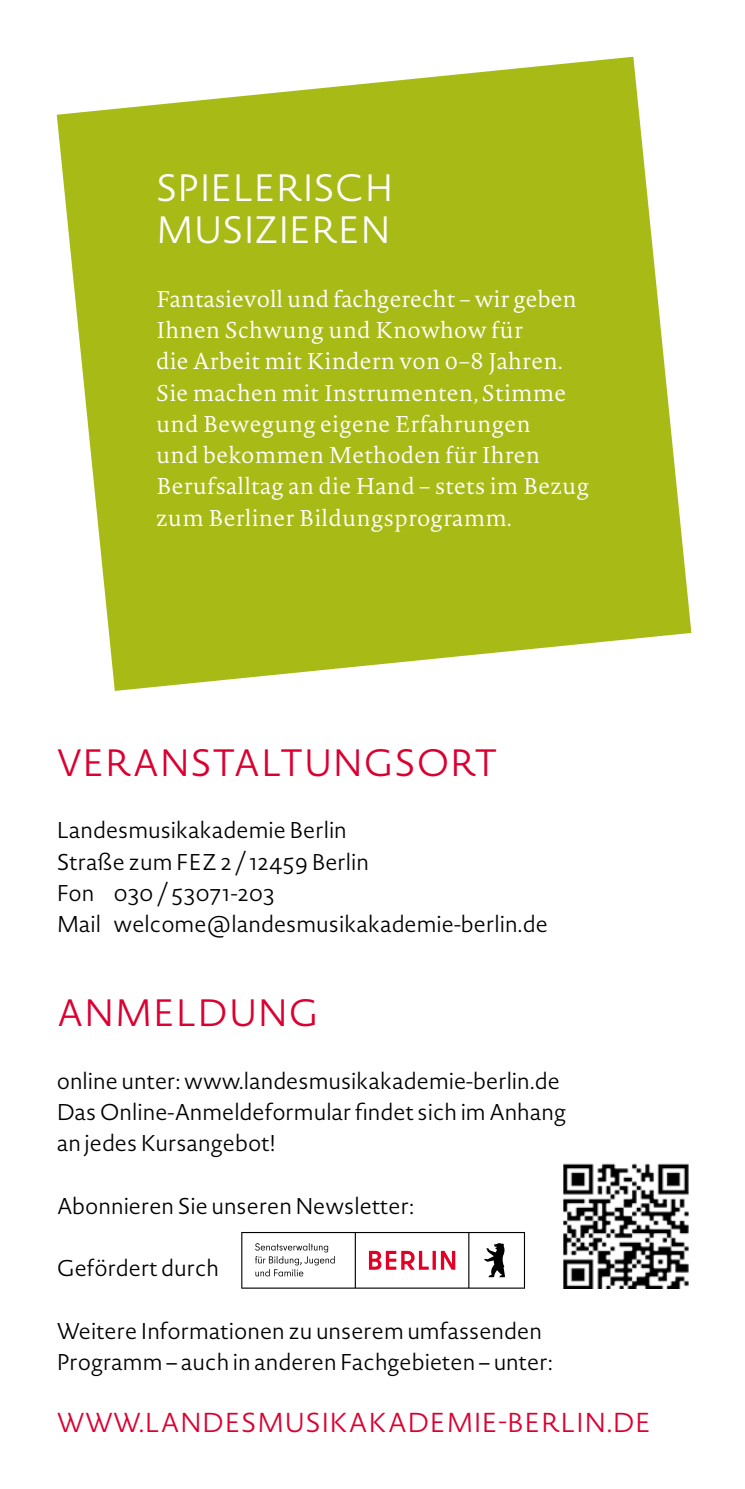
<style>
.page{position:relative;width:745px;height:1489px;background:#fff}
.page>*{position:absolute;margin:0;border:0;box-sizing:border-box;transform-origin:0 0}
.überschrift_klein{font:300 37.5px "Novel Sans Pro";letter-spacing:.01em;color:#db0031}
.überschrift_klein-2{font:300 37.5px "Novel Sans Pro";letter-spacing:-.005em;color:#fff}
.überschrift_klein-3{font:300 27px "Novel Sans Pro";letter-spacing:.01em;color:#db0031}
.t1{font:300 22.5px/31.2px "Novel Sans Pro";color:#000}
.fließtext{font:300 22.5px/31.2px "Novel Pro";letter-spacing:.01em;color:#fff}
</style>
<div class="page">
<svg style="left:57px;top:57px;width:634px;height:634px;fill:#a8ba16"></svg>
<svg style="left:241px;top:1232px;width:283px;height:56px"></svg>
<img style="left:563px;top:1163px;width:124px;height:125px">
<p class="überschrift_klein-2" style="left:156px;top:161px;width:238px">SPIELERISCH</p>
<p class="überschrift_klein-2" style="left:156px;top:203px;width:236px">MUSIZIEREN</p>
<p class="fließtext" style="left:156px;top:282px;width:422px">Fantasievoll und fachgerecht – wir geben<br>Ihnen Schwung und Knowhow für</p>
<p class="fließtext" style="left:156px;top:345px;width:408px">die Arbeit mit Kindern von 0–8 Jahren.</p>
<p class="fließtext" style="left:156px;top:376px;width:411px">Sie machen mit Instrumenten, Stimme</p>
<p class="fließtext" style="left:156px;top:407px;width:376px">und Bewegung eigene Erfahrungen</p>
<p class="fließtext" style="left:156px;top:439px;width:385px">und bekommen Methoden für Ihren</p>
<p class="fließtext" style="left:156px;top:470px;width:434px">Berufsalltag an die Hand – stets im Bezug zum Berliner Bildungsprogramm.</p>
<p class="überschrift_klein" style="left:57px;top:736px;width:442px">VERANSTALTUNGSORT</p>
<p class="t1" style="left:57px;top:814px;width:291px">Landesmusikakademie Berlin</p>
<p class="t1" style="left:57px;top:845px;width:313px">Straße zum FEZ 2 / 12459 Berlin</p>
<p class="t1" style="left:57px;top:877px;width:219px">Fon 030 / 53071-203</p>
<p class="t1" style="left:57px;top:908px;width:492px">Mail welcome@landesmusikakademie-berlin.de</p>
<p class="überschrift_klein" style="left:57px;top:986px;width:263px">ANMELDUNG</p>
<p class="t1" style="left:57px;top:1064px;width:504px">online unter: www.landesmusikakademie-berlin.de</p>
<p class="t1" style="left:57px;top:1095px;width:510px">Das Online-Anmeldeformular findet sich im Anhang</p>
<p class="t1" style="left:57px;top:1127px;width:220px">an jedes Kursangebot!</p>
<p class="t1" style="left:57px;top:1189px;width:359px">Abonnieren Sie unseren Newsletter:</p>
<p class="t1" style="left:57px;top:1252px;width:164px">Gefördert durch</p>
<p class="t1" style="left:57px;top:1314px;width:497px">Weitere Informationen zu unserem umfassenden<br>Programm – auch in anderen Fachgebieten – unter:</p>
<p class="überschrift_klein-3" style="left:57px;top:1403px;width:595px">WWW.LANDESMUSIKAKADEMIE-BERLIN.DE</p>
</div>
